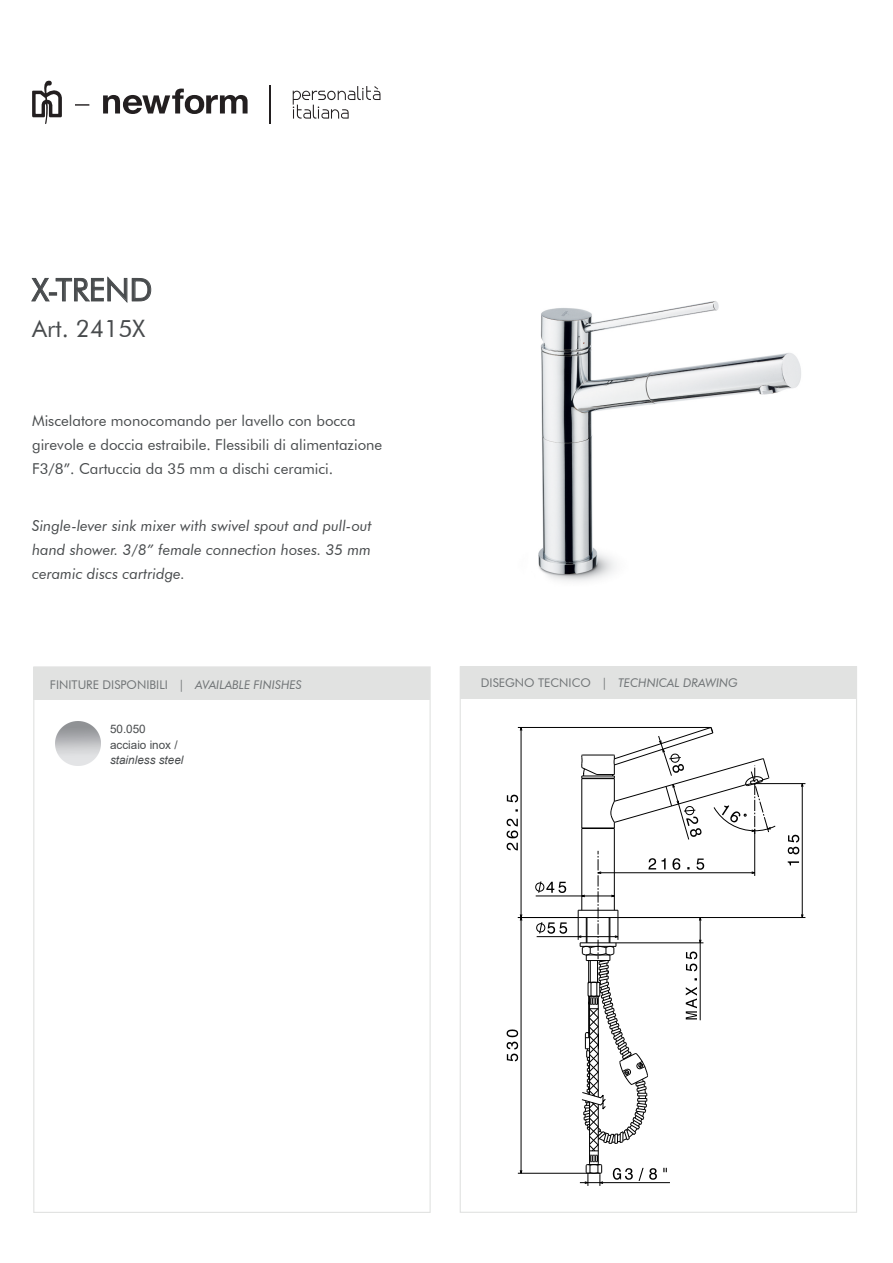
<style>
.page{position:relative;width:893px;height:1263px;background:#fff}
.page>*{position:absolute;margin:0;border:0;box-sizing:border-box;transform-origin:0 0}
.t1{font:31.5px "Futura BT";color:#484b4d}
.t2{font:24px "Futura BT";color:#484b4d}
.t3{font:15px/24px "Futura BT";color:#484b4d}
.t4{font:italic 15px/24px "Futura BT";color:#484b4d;text-align:justify}
.t5{font:12px "Futura BT";color:#717577}
.t6{font:italic 12px "Futura BT";color:#717577}
.t7{font:11.7px/15.5px "Arial";color:#484b4d}
.t8{font:italic 11.7px "Arial";color:#484b4d}
.s1{font-style:italic}
.s2{font-style:normal}
</style>
<div class="page">
<div style="left:460px;top:667px;width:396px;height:32px;background:#e1e2e1"></div>
<div style="left:34px;top:667px;width:396px;height:32px;background:#e1e2e1"></div>
<svg style="left:293px;top:86px;width:87px;height:33px"></svg>
<svg style="left:32px;top:80px;width:215px;height:44px"></svg>
<hr style="left:269px;top:85px;width:2px;height:39px;background:#231f20">
<svg style="left:31px;top:276px;width:120px;height:27px"></svg>
<img style="left:538px;top:301px;width:263px;height:281px">
<hr style="left:518px;top:727px;width:193px;height:1px;background:#000">
<hr style="left:618px;top:917px;width:187px;height:1px;background:#000">
<hr style="left:754px;top:783px;width:51px;height:1px;background:#000">
<hr style="left:754px;top:829px;width:1px;height:47px;background:#000">
<hr style="left:518px;top:1173px;width:70px;height:1px;background:#000">
<hr style="left:518px;top:917px;width:60px;height:1px;background:#000">
<hr style="left:614px;top:829px;width:1px;height:81px;background:#000">
<hr style="left:581px;top:829px;width:1px;height:81px;background:#000">
<svg style="left:506px;top:795px;width:12px;height:55px"></svg>
<hr style="left:521px;top:727px;width:1px;height:191px;background:#000">
<svg style="left:787px;top:835px;width:12px;height:30px"></svg>
<hr style="left:802px;top:784px;width:1px;height:134px;background:#000">
<svg style="left:750px;top:871px;width:6px;height:4px"></svg>
<hr style="left:598px;top:872px;width:156px;height:1px;background:#000">
<svg style="left:519px;top:1169px;width:4px;height:5px"></svg>
<svg style="left:519px;top:914px;width:4px;height:7px"></svg>
<svg style="left:506px;top:1029px;width:12px;height:32px"></svg>
<hr style="left:521px;top:918px;width:1px;height:255px;background:#000">
<svg style="left:535px;top:881px;width:31px;height:12px"></svg>
<hr style="left:535px;top:896px;width:79px;height:1px;background:#000">
<svg style="left:575px;top:851px;width:129px;height:335px"></svg>
<svg style="left:536px;top:922px;width:31px;height:12px"></svg>
<hr style="left:536px;top:936px;width:82px;height:1px;background:#000">
<svg style="left:581px;top:727px;width:194px;height:114px"></svg>
<img style="left:55px;top:722px;width:45px;height:44px">
<h1 class="t1" style="left:32px;top:271px;width:122px">X-TREND</h1>
<h2 class="t2" style="left:32px;top:314px;width:115px">Art. 2415X</h2>
<p class="t3" style="left:32px;top:409px;width:352px">Miscelatore monocomando per lavello con bocca girevole e doccia estraibile. Flessibili di alimentazione<br>F3/8”. Cartuccia da 35 mm a dischi ceramici.</p>
<p class="t4" style="left:32px;top:514px;width:341px">Single-lever sink mixer with swivel spout and pull-out hand shower. 3/8” female connection hoses. 35 mm ceramic discs cartridge.</p>
<p class="t5" style="left:50px;top:677px;width:253px">FINITURE DISPONIBILI | <span class="s1">AVAILABLE FINISHES</span></p>
<p class="t7" style="left:110px;top:721px;width:69px">50.050 acciaio inox /</p>
<p class="t8" style="left:110px;top:752px;width:75px">stainless steel</p>
<p class="t6" style="left:481px;top:676px;width:258px"><span class="s2">DISEGNO TECNICO |</span> TECHNICAL DRAWING</p>
</div>
